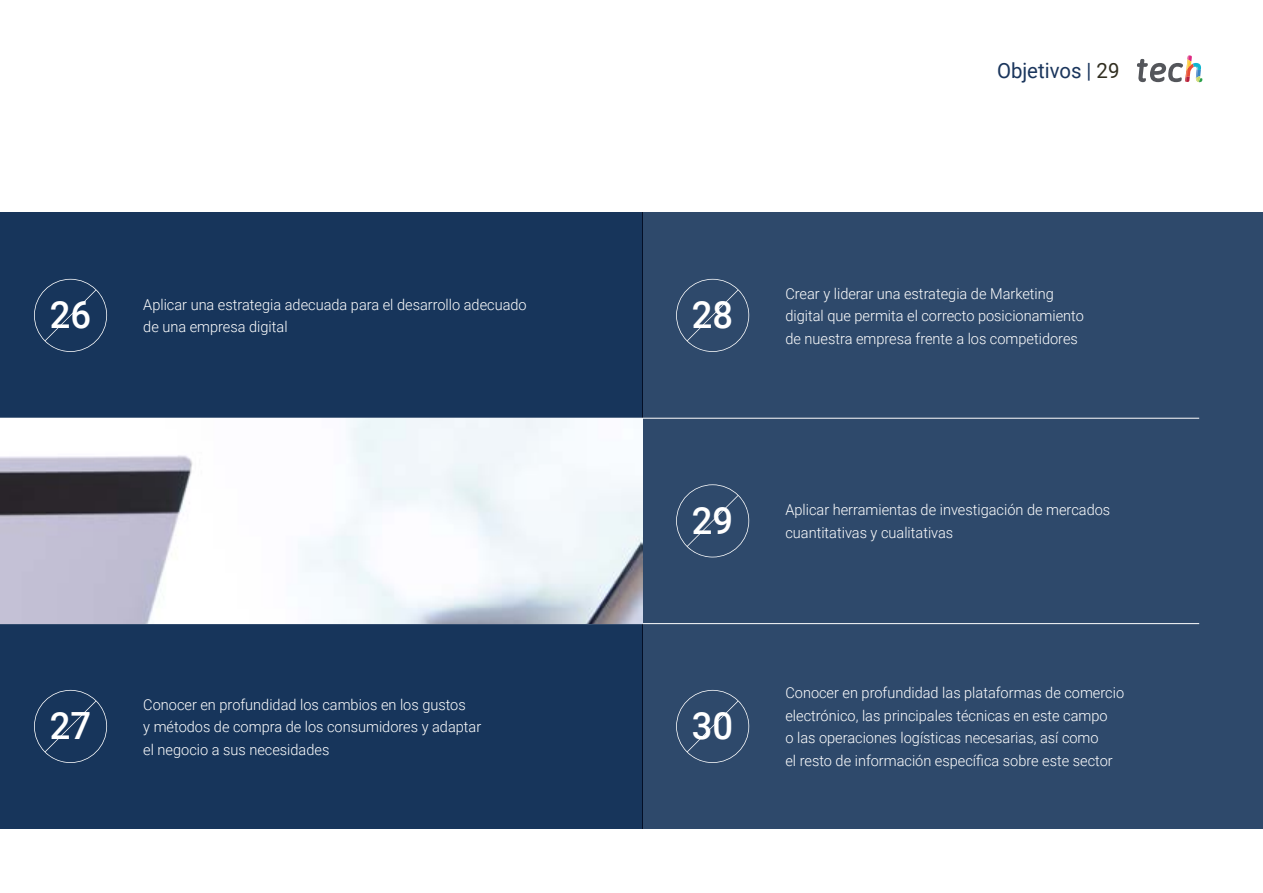
<style>
.page{position:relative;width:1263px;height:893px;background:#fff}
.page>*{position:absolute;margin:0;border:0;box-sizing:border-box;transform-origin:0 0}
.t1{font:500 37.5px "Roboto";color:#fff}
.t2{font:21px "Roboto";color:#1a355c}
.t3{font:300 15px/22.5px "Roboto";color:#fff}
.s1{color:#312e20}
</style>
<div class="page">
<svg style="left:1137px;top:55px;width:65px;height:28px"></svg>
<div style="left:0;top:213px;width:642px;height:616px;background:#17355b"></div>
<div style="left:642px;top:213px;width:621px;height:616px;background:#2e496b"></div>
<svg style="left:676px;top:279px;width:73px;height:73px"></svg>
<svg style="left:676px;top:484px;width:73px;height:73px"></svg>
<svg style="left:34px;top:279px;width:73px;height:73px"></svg>
<svg style="left:676px;top:690px;width:73px;height:73px"></svg>
<hr style="left:0;top:418px;width:1199px;height:1px;background:#fff">
<hr style="left:0;top:623px;width:1199px;height:1px;background:#fff">
<img style="left:0;top:418px;width:642px;height:206px">
<svg style="left:34px;top:690px;width:73px;height:73px"></svg>
<h2 class="t2" style="left:997px;top:56px;width:124px">Objetivos | <span class="s1">29</span></h2>
<h1 class="t1" style="left:50px;top:288px;width:43px">26</h1>
<p class="t3" style="left:143px;top:293px;width:385px">Aplicar una estrategia adecuada para el desarrollo adecuado de una empresa digital</p>
<h1 class="t1" style="left:692px;top:288px;width:43px">28</h1>
<p class="t3" style="left:785px;top:281px;width:300px">Crear y liderar una estrategia de Marketing digital que permita el correcto posicionamiento de nuestra empresa frente a los competidores</p>
<h1 class="t1" style="left:692px;top:494px;width:43px">29</h1>
<p class="t3" style="left:785px;top:498px;width:326px">Aplicar herramientas de investigación de mercados cuantitativas y cualitativas</p>
<p class="t3" style="left:143px;top:692px;width:339px">Conocer en profundidad los cambios en los gustos<br>y métodos de compra de los consumidores y adaptar el negocio a sus necesidades</p>
<h1 class="t1" style="left:50px;top:699px;width:43px">27</h1>
<h1 class="t1" style="left:692px;top:699px;width:43px">30</h1>
<p class="t3" style="left:785px;top:681px;width:340px">Conocer en profundidad las plataformas de comercio electrónico, las principales técnicas en este campo<br>o las operaciones logísticas necesarias, así como<br>el resto de información específica sobre este sector</p>
</div>
